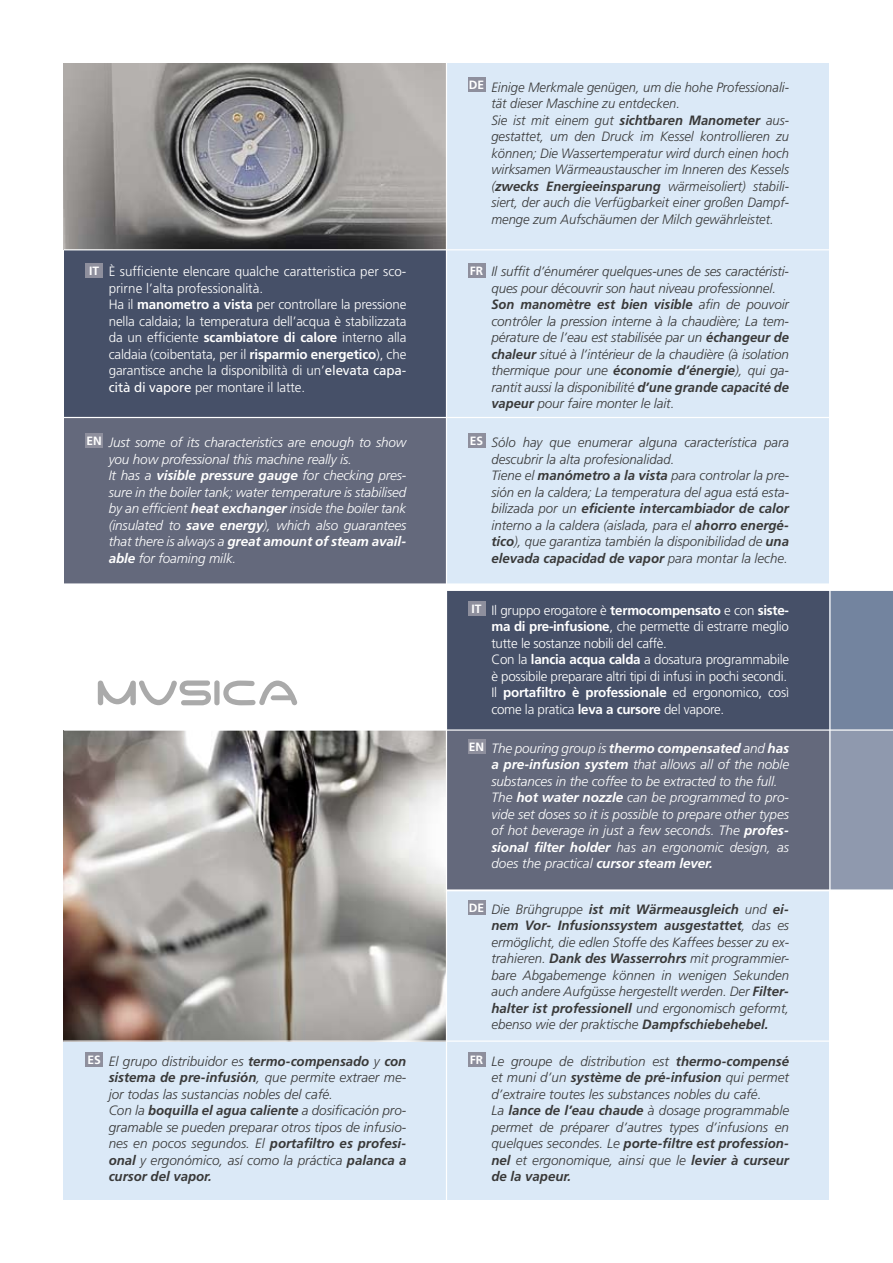
<style>
.page{position:relative;width:893px;height:1263px;background:#fff}
.page>*{position:absolute;margin:0;border:0;box-sizing:border-box;transform-origin:0 0}
.t1{font:italic 300 13.5px/16.5px "Frutiger";color:#393939}
.t2{font:italic 300 13.5px/16.5px "Frutiger";letter-spacing:-.01em;color:#fff}
.t3{font:300 13.5px/16.5px "Frutiger";letter-spacing:-.01em;color:#fff}
.t4{font:italic 300 13.5px/16.5px "Frutiger";color:#393939;scale:.96 1}
.t5{font:700 12px "Frutiger";color:#fff}
.s1{font-weight:700}
.s2{font-weight:400}
</style>
<div class="page">
<div style="left:446px;top:64px;width:383px;height:524px;background:#dbe9f7"></div>
<div style="left:64px;top:890px;width:765px;height:309px;background:#dbe9f7"></div>
<img style="left:64px;top:64px;width:382px;height:185px">
<div style="left:64px;top:417px;width:382px;height:169px;background:#64697c"></div>
<div style="left:64px;top:250px;width:382px;height:167px;background:#465068"></div>
<hr style="left:64px;top:249px;width:765px;height:1px;background:#fff">
<div style="left:446px;top:730px;width:447px;height:160px;background:#64697c"></div>
<div style="left:446px;top:587px;width:447px;height:143px;background:#465068"></div>
<div style="left:830px;top:587px;width:63px;height:303px;background:linear-gradient(to bottom,#6d7f9c,#979fb2)"></div>
<svg style="left:98px;top:680px;width:113px;height:25px"></svg>
<div style="left:214px;top:680px;width:6px;height:25px;background:#aaa;border-radius:3px"></div>
<svg style="left:223px;top:680px;width:74px;height:25px"></svg>
<img style="left:64px;top:731px;width:382px;height:309px">
<div style="left:64px;top:583px;width:829px;height:8px;background:#fff"></div>
<hr style="left:63px;top:1040px;width:766px;height:2px;background:#fff">
<hr style="left:446px;top:0;width:1px;height:1210px;background:#fff">
<hr style="left:64px;top:729px;width:829px;height:2px;background:#fff">
<hr style="left:64px;top:417px;width:829px;height:1px;background:#fff">
<hr style="left:446px;top:889px;width:447px;height:2px;background:#fff">
<hr style="left:829px;top:0;width:1px;height:1210px;background:#fff">
<div style="left:85px;top:263px;width:18px;height:14px;background:#8e8f9d"></div>
<div style="left:468px;top:263px;width:17px;height:14px;background:#8e8f9d"></div>
<div style="left:468px;top:739px;width:17px;height:14px;background:#8e8f9d"></div>
<div style="left:468px;top:77px;width:17px;height:14px;background:#8e8f9d"></div>
<div style="left:468px;top:601px;width:17px;height:14px;background:#8e8f9d"></div>
<div style="left:85px;top:434px;width:18px;height:14px;background:#8e8f9d"></div>
<div style="left:468px;top:434px;width:17px;height:14px;background:#8e8f9d"></div>
<div style="left:468px;top:900px;width:17px;height:14px;background:#8e8f9d"></div>
<div style="left:468px;top:1053px;width:17px;height:14px;background:#8e8f9d"></div>
<div style="left:85px;top:1053px;width:18px;height:14px;background:#8e8f9d"></div>
<p class="t5" style="left:469px;top:78px;width:17px">DE</p>
<p class="t4" style="left:491px;top:79px;width:312px">Einige Merkmale genügen, um die hohe Professionali&shy;tät dieser Maschine zu entdecken.<br>Sie ist mit einem gut <span class="s1">sichtbaren Manometer</span> aus&shy;gestattet, um den Druck im Kessel kontrollieren zu können; Die Wassertemperatur wird durch einen hoch wirksamen Wärmeaustauscher im Inneren des Kessels (<span class="s1">zwecks Energieeinsparung</span> wärmeisoliert) stabili&shy;siert, der auch die Verfügbarkeit einer großen Dampf&shy;menge zum Aufschäumen der Milch gewährleistet.</p>
<p class="t3" style="left:109px;top:263px;width:299px">È sufficiente elencare qualche caratteristica per sco&shy;prirne l’alta professionalità.<br>Ha il <span class="s1">manometro a vista</span> per controllare la pressione nella caldaia; la temperatura dell’acqua è stabilizzata da un efficiente <span class="s1">scambiatore di calore</span> interno alla caldaia (coibentata, per il <span class="s1">risparmio energetico</span>), che garantisce anche la disponibilità di un’<span class="s2">elevata capa&shy;cità di vapore</span> per montare il latte.</p>
<p class="t5" style="left:89px;top:264px;width:12px">IT</p>
<p class="t5" style="left:470px;top:264px;width:15px">FR</p>
<p class="t1" style="left:491px;top:263px;width:299px">Il suffit d’énumérer quelques-unes de ses caractéristi&shy;ques pour découvrir son haut niveau professionnel.<br><span class="s1">Son manomètre est bien visible</span> afin de pouvoir contrôler la pression interne à la chaudière; La tem&shy;pérature de l’eau est stabilisée par un <span class="s1">échangeur de chaleur</span> situé à l’intérieur de la chaudière (à isolation thermique pour une <span class="s1">économie d’énergie</span>), qui ga&shy;rantit aussi la disponibilité <span class="s1">d’une grande capacité de vapeur</span> pour faire monter le lait.</p>
<p class="t2" style="left:109px;top:434px;width:299px">Just some of its characteristics are enough to show you how professional this machine really is.<br>It has a <span class="s1">visible pressure gauge</span> for checking pres&shy;sure in the boiler tank; water temperature is stabilised by an efficient <span class="s1">heat exchanger</span> inside the boiler tank (insulated to <span class="s1">save energy</span>), which also guarantees that there is always a <span class="s1">great amount of steam avail&shy;able</span> for foaming milk.</p>
<p class="t5" style="left:87px;top:434px;width:17px">EN</p>
<p class="t5" style="left:470px;top:434px;width:15px">ES</p>
<p class="t1" style="left:491px;top:434px;width:299px">Sólo hay que enumerar alguna característica para descubrir la alta profesionalidad.<br>Tiene el <span class="s1">manómetro a la vista</span> para controlar la pre&shy;sión en la caldera; La temperatura del agua está esta&shy;bilizada por un <span class="s1">eficiente intercambiador de calor </span>interno a la caldera (aislada, para el <span class="s1">ahorro energé&shy;tico</span>), que garantiza también la disponibilidad de <span class="s1">una elevada capacidad de vapor</span> para montar la leche.</p>
<p class="t5" style="left:471px;top:602px;width:12px">IT</p>
<p class="t3" style="left:491px;top:602px;width:299px">Il gruppo erogatore è <span class="s1">termocompensato</span> e con <span class="s1">siste&shy;ma di pre-infusione</span>, che permette di estrarre meglio tutte le sostanze nobili del caffè.<br>Con la <span class="s1">lancia acqua calda</span> a dosatura programmabile è possibile preparare altri tipi di infusi in pochi secondi.<br>Il <span class="s1">portafiltro è professionale</span> ed ergonomico, così come la pratica <span class="s1">leva a cursore</span> del vapore.</p>
<p class="t2" style="left:491px;top:740px;width:299px">The pouring group is <span class="s1">thermo compensated</span> and <span class="s1">has a pre-infusion system</span> that allows all of the noble substances in the coffee to be extracted to the full.<br>The <span class="s1">hot water nozzle</span> can be programmed to pro&shy;vide set doses so it is possible to prepare other types of hot beverage in just a few seconds. The <span class="s1">profes&shy;sional filter holder</span> has an ergonomic design, as does the practical <span class="s1">cursor steam lever.</span></p>
<p class="t5" style="left:469px;top:740px;width:17px">EN</p>
<p class="t5" style="left:469px;top:901px;width:17px">DE</p>
<p class="t1" style="left:491px;top:900px;width:299px;text-align:justify">Die Brühgruppe <span class="s1">ist mit Wärmeausgleich</span> und <span class="s1">ei&shy;nem Vor- Infusionssystem ausgestattet</span>, das es ermöglicht, die edlen Stoffe des Kaffees besser zu ex&shy;trahieren. <span class="s1">Dank des Wasserrohrs</span> mit programmier&shy;bare Abgabemenge können in wenigen Sekunden auch andere Aufgüsse hergestellt werden. Der <span class="s1">Filter&shy;halter ist professionell</span> und ergonomisch geformt, ebenso wie der praktische <span class="s1">Dampfschiebehebel.</span></p>
<p class="t1" style="left:109px;top:1053px;width:299px">El grupo distribuidor es <span class="s1">termo-compensado</span> y <span class="s1">con sistema de pre-infusión</span>, que permite extraer me&shy;jor todas las sustancias nobles del café.<br>Con la <span class="s1">boquilla el agua caliente</span> a dosificación pro&shy;gramable se pueden preparar otros tipos de infusio&shy;nes en pocos segundos. El <span class="s1">portafiltro es profesi&shy;onal</span> y ergonómico, así como la práctica <span class="s1">palanca a cursor del vapor.</span></p>
<p class="t5" style="left:87px;top:1053px;width:15px">ES</p>
<p class="t5" style="left:470px;top:1053px;width:15px">FR</p>
<p class="t1" style="left:491px;top:1053px;width:299px">Le groupe de distribution est <span class="s1">thermo-compensé </span>et muni d’un <span class="s1">système de pré-infusion</span> qui permet d’extraire toutes les substances nobles du café.<br>La <span class="s1">lance de l’eau chaude</span> à dosage programmable permet de préparer d’autres types d’infusions en quelques secondes. Le <span class="s1">porte-filtre est profession&shy;nel</span> et ergonomique, ainsi que le <span class="s1">levier à curseur de la vapeur.</span></p>
</div>
